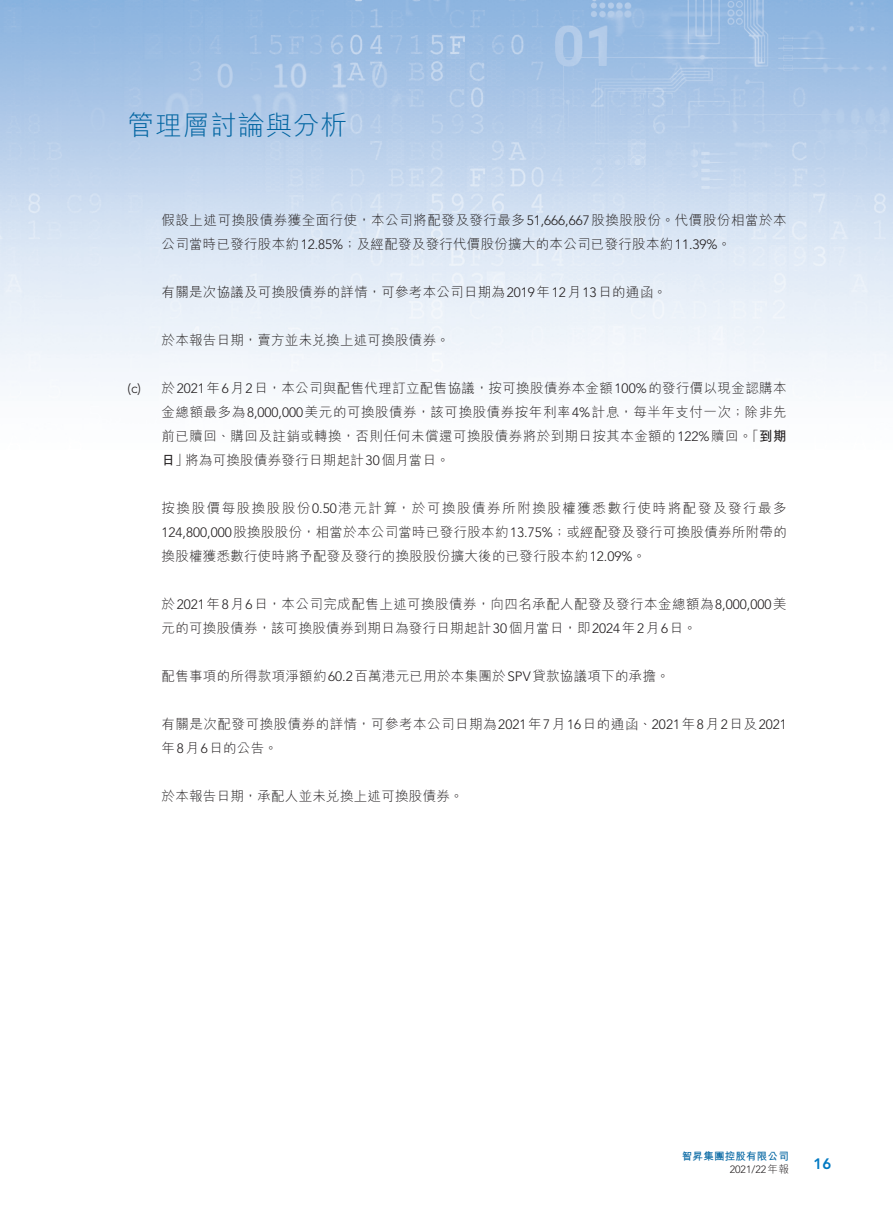
<style>
.page{position:relative;width:893px;height:1212px;background:#fff}
.page>*{position:absolute;margin:0;border:0;box-sizing:border-box;transform-origin:0 0}
.t1{font:300 27px "M Hei HK";letter-spacing:.02em;color:#0064a1}
.t2{font:800 15px "Avenir LT Std";color:#0079c2}
._00_txt{font:300 13.5px/24px "M Hei HK";letter-spacing:.02em;color:#231f20;text-align:justify}
._00_txt-2{font:300 13.5px/24px "M Hei HK";letter-spacing:.04em;color:#231f20}
._00_txt-3{font:300 13.5px "Avenir LT Std";color:#231f20}
._00_txt-4{font:700 13.5px "M Hei HK";color:#231f20}
.t3{font:700 10.5px "M Hei HK";letter-spacing:.02em;color:#0064a1}
.t4{font:300 10.5px "Avenir LT Std";color:#231f20}
.s1{font-family:"Avenir LT Std"}
.s2{font-weight:700}
.s3{font-weight:300}
.s4{font-family:"M Hei HK"}
</style>
<div class="page">
<img style="left:0;top:0;width:893px;height:386px">
<h1 class="t1" style="left:128px;top:111px;width:221px">管理層討論與分析</h1>
<p class="_00_txt-3" style="left:128px;top:380px;width:15px">)c(</p>
<p class="_00_txt-2" style="left:162px;top:207px;width:626px">假設上述可換股債券獲全面行使，本公司將配發及發行最多<span class="s1">51,666,667</span>股換股股份。代價股份相當於本公司當時已發行股本約<span class="s1">12.85%</span>；及經配發及發行代價股份擴大的本公司已發行股本約<span class="s1">11.39%</span>。</p>
<p class="_00_txt" style="left:162px;top:279px;width:507px">有關是次協議及可換股債券的詳情，可參考本公司日期為<span class="s1">2019</span>年<span class="s1">12</span>月<span class="s1">13</span>日的通函。</p>
<p class="_00_txt" style="left:162px;top:327px;width:290px">於本報告日期，賣方並未兌換上述可換股債券。</p>
<p class="_00_txt" style="left:162px;top:375px;width:626px">於<span class="s1">2021</span>年<span class="s1">6</span>月<span class="s1">2</span>日，本公司與配售代理訂立配售協議，按可換股債券本金額<span class="s1">100%</span>的發行價以現金認購本</p>
<p class="_00_txt-2" style="left:162px;top:399px;width:626px">金總額最多為<span class="s1">8,000,000</span>美元的可換股債券，該可換股債券按年利率<span class="s1">4%</span>計息，每半年支付一次；除非先</p>
<p class="_00_txt" style="left:162px;top:423px;width:627px">前已贖回、購回及註銷或轉換，否則任何未償還可換股債券將於到期日按其本金額的<span class="s1">122%</span>贖回。「<span class="s2">到期</span></p>
<p class="_00_txt" style="left:185px;top:447px;width:266px">將為可換股債券發行日期起計<span class="s1">30</span>個月當日。</p>
<p class="_00_txt-4" style="left:162px;top:450px;width:28px">日<span class="s3">」</span></p>
<p class="_00_txt" style="left:162px;top:495px;width:627px">按換股價每股換股股份<span class="s1">0.50</span>港元計算，於可換股債券所附換股權獲悉數行使時將配發及發行最多<span class="s1">124,800,000</span>股換股股份，相當於本公司當時已發行股本約<span class="s1">13.75%</span>；或經配發及發行可換股債券所附帶的換股權獲悉數行使時將予配發及發行的換股股份擴大後的已發行股本約<span class="s1">12.09%</span>。</p>
<p class="_00_txt" style="left:162px;top:591px;width:626px">於<span class="s1">2021</span>年<span class="s1">8</span>月<span class="s1">6</span>日，本公司完成配售上述可換股債券，向四名承配人配發及發行本金總額為<span class="s1">8,000,000</span>美元的可換股債券，該可換股債券到期日為發行日期起計<span class="s1">30</span>個月當日，即<span class="s1">2024</span>年<span class="s1">2</span>月<span class="s1">6</span>日。</p>
<p class="_00_txt" style="left:162px;top:663px;width:509px">配售事項的所得款項淨額約<span class="s1">60.2</span>百萬港元已用於本集團於<span class="s1">SPV</span>貸款協議項下的承擔。</p>
<p class="_00_txt-2" style="left:162px;top:711px;width:627px">有關是次配發可換股債券的詳情，可參考本公司日期為<span class="s1">2021</span>年<span class="s1">7</span>月<span class="s1">16</span>日的通函、<span class="s1">2021</span>年<span class="s1">8</span>月<span class="s1">2</span>日及<span class="s1">2021</span>年<span class="s1">8</span>月<span class="s1">6</span>日的公告。</p>
<p class="_00_txt" style="left:162px;top:783px;width:303px">於本報告日期，承配人並未兌換上述可換股債券。</p>
<p class="t3" style="left:682px;top:1148px;width:108px">智昇集團控股有限公司</p>
<p class="t4" style="left:730px;top:1163px;width:61px">2021/22<span class="s4">年報</span></p>
<p class="t2" style="left:814px;top:1154px;width:19px">16</p>
</div>
